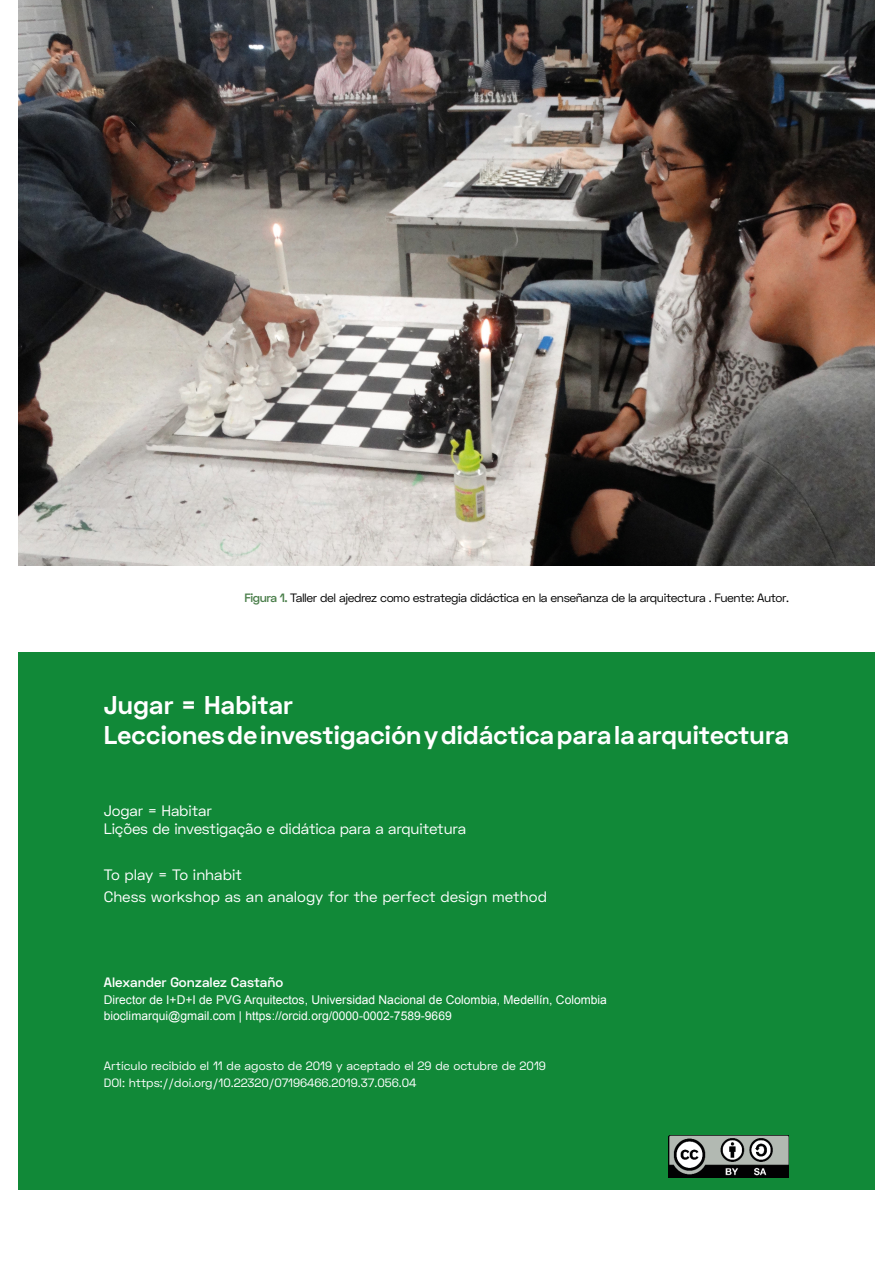
<style>
.page{position:relative;width:893px;height:1263px;background:#fff}
.page>*{position:absolute;margin:0;border:0;box-sizing:border-box;transform-origin:0 0}
.t1{font:700 25.65px/30.2px "Space Grotesk";letter-spacing:.01em;color:#fff}
.t2{font:15.15px/18.1px "Space Grotesk";letter-spacing:-.01em;color:#fff}
.t3{font:600 13.65px "Space Grotesk";color:#fff}
.t4{font:12.15px/16.6px "Arial";color:#fff}
.t5{font:12.15px/16.6px "Space Grotesk";color:#fff}
.t6{font:12.15px "Space Grotesk";letter-spacing:-.035em;color:#000}
.s1{font-weight:600;color:#4a7e4a}
</style>
<div class="page">
<div style="left:18px;top:653px;width:856px;height:537px;background:#118938"></div>
<img style="left:669px;top:1135px;width:119px;height:42px">
<img style="left:18px;top:0;width:856px;height:565px">
<p class="t6" style="left:244px;top:592px;width:546px"><span class="s1">Figura 1.</span> Taller del ajedrez como estrategia didáctica en la enseñanza de la arquitectura . Fuente: Autor.</p>
<h1 class="t1" style="left:104px;top:691px;width:686px">Jugar = Habitar<br>Lecciones de investigación y didáctica para la arquitectura</h1>
<p class="t2" style="left:104px;top:803px;width:364px">Jogar = Habitar<br>Lições de investigação e didática para a arquitetura</p>
<p class="t2" style="left:104px;top:864px;width:444px;line-height:22.6px">To play = To inhabit<br>Chess workshop as an analogy for the perfect design method</p>
<p class="t3" style="left:104px;top:976px;width:181px">Alexander Gonzalez Castaño</p>
<p class="t4" style="left:104px;top:992px;width:504px">Director de I+D+I de PVG Arquitectos, Universidad Nacional de Colombia, Medellín, Colombia bioclimarqui@gmail.com | https://orcid.org/0000-0002-7589-9669</p>
<p class="t5" style="left:104px;top:1058px;width:443px">Artículo recibido el 11 de agosto de 2019 y aceptado el 29 de octubre de 2019<br>DOI: https://doi.org/10.22320/07196466.2019.37.056.04</p>
</div>
